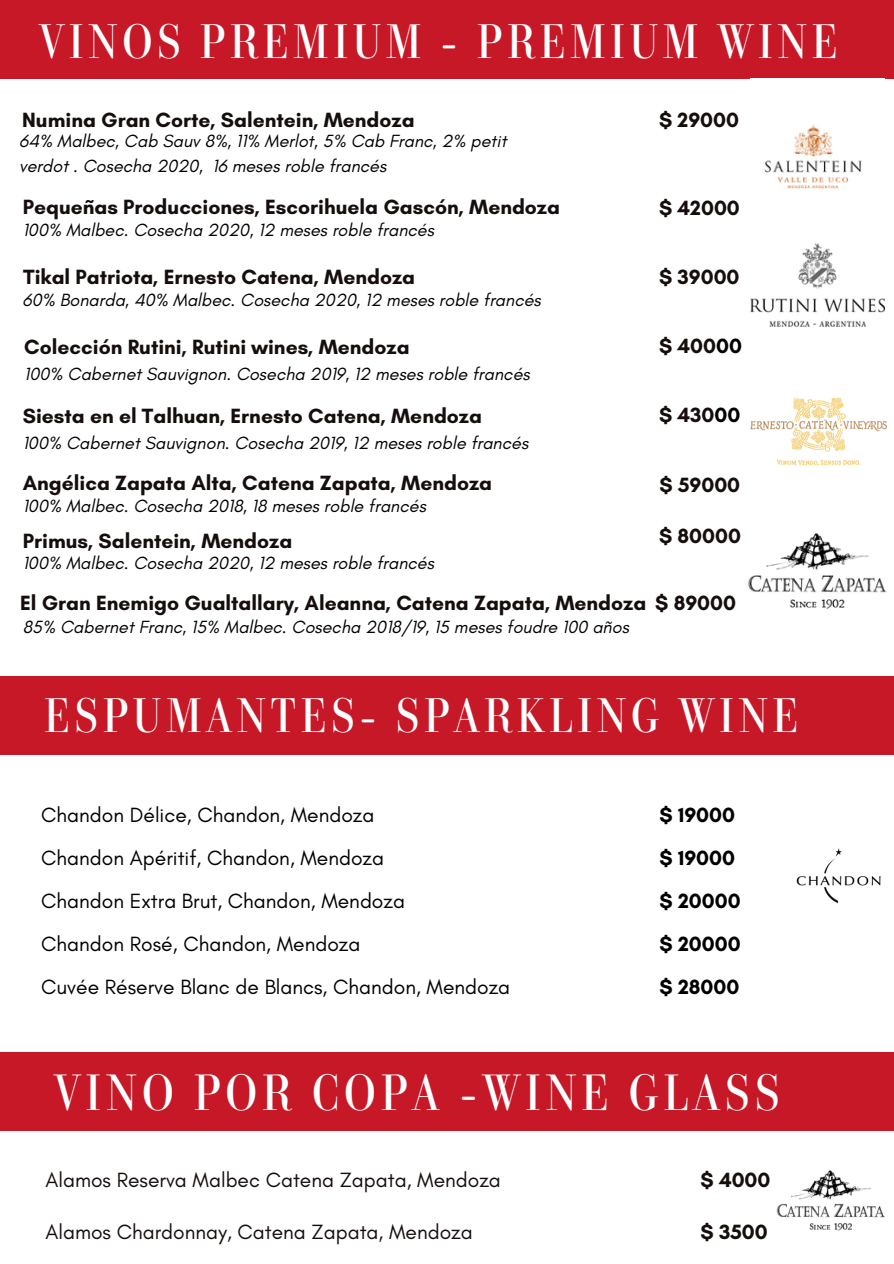
<style>
.page{position:relative;width:894px;height:1264px;background:#fff}
.page>*{position:absolute;margin:0;border:0;box-sizing:border-box;transform-origin:0 0}
.t1{font:49.05px "Parmigiano Headline HL";letter-spacing:.085em;color:#fff}
.t2{font:46.65px "Parmigiano Headline HL";letter-spacing:.085em;color:#fff}
.t3{font:700 21px "Glacial Indifference";color:#150e0c}
.t4{font:21px/42.8px "Glacial Indifference";color:#000}
.t5{font:21px "Glacial Indifference";color:#150e0c}
.t6{font:700 21px/42.8px "Glacial Indifference";color:#000}
.t7{font:italic 18px/24.8px "Glacial Indifference";color:#000}
.s1{color:#000}
</style>
<div class="page">
<div style="left:0;top:1px;width:893px;height:78px;background:#c71827"></div>
<div style="left:0;top:676px;width:893px;height:78px;background:#c71827"></div>
<img style="left:764px;top:124px;width:98px;height:65px">
<div style="left:0;top:1052px;width:893px;height:78px;background:#c71827"></div>
<img style="left:796px;top:848px;width:85px;height:56px">
<img style="left:748px;top:533px;width:139px;height:76px">
<img style="left:776px;top:1170px;width:109px;height:61px">
<img style="left:750px;top:397px;width:136px;height:69px">
<img style="left:750px;top:243px;width:134px;height:83px">
<h1 class="t2" style="left:39px;top:11px;width:800px">VINOS PREMIUM - PREMIUM WINE</h1>
<p class="t3" style="left:22px;top:107px;width:394px">Numina Gran Corte, Salentein, Mendoza</p>
<h2 class="t3" style="left:659px;top:107px;width:82px">$ 29000</h2>
<p class="t7" style="left:19px;top:129px;width:488px">64% Malbec, Cab Sauv 8%, 11% Merlot, 5% Cab Franc, 2% petit verdot . Cosecha 2020, 16 meses roble francés</p>
<p class="t3" style="left:23px;top:194px;width:538px">Pequeñas Producciones, Escorihuela Gascón, Mendoza</p>
<h2 class="t3" style="left:659px;top:194px;width:82px">$ 42000</h2>
<h2 class="t7" style="left:23px;top:217px;width:412px">100% Malbec. Cosecha 2020, 12 meses roble francés</h2>
<p class="t3" style="left:23px;top:264px;width:393px">Tikal Patriota, Ernesto Catena, Mendoza</p>
<h2 class="t7" style="left:23px;top:287px;width:519px">60% Bonarda, 40% Malbec. Cosecha 2020, 12 meses roble francés</h2>
<h2 class="t3" style="left:24px;top:334px;width:386px">Colección Rutini, Rutini wines, Mendoza</h2>
<p class="t7" style="left:24px;top:362px;width:507px">100% Cabernet Sauvignon. Cosecha 2019, 12 meses roble francés</p>
<p class="t3" style="left:23px;top:403px;width:460px">Siesta en el Talhuan, Ernesto Catena, Mendoza</p>
<h1 class="t7" style="left:23px;top:430px;width:507px">100% Cabernet Sauvignon. Cosecha 2019, 12 meses roble francés</h1>
<h2 class="t3" style="left:659px;top:264px;width:82px">$ 39000</h2>
<p class="t3" style="left:659px;top:333px;width:84px">$ 400<span class="s1">00</span></p>
<h3 class="t3" style="left:659px;top:402px;width:83px">$ 430<span class="s1">00</span></h3>
<p class="t3" style="left:23px;top:470px;width:471px">Angélica Zapata Alta, Catena Zapata, Mendoza</p>
<h2 class="t3" style="left:659px;top:472px;width:82px">$ 59000</h2>
<h2 class="t7" style="left:23px;top:493px;width:404px">100% Malbec. Cosecha 2018, 18 meses roble francés</h2>
<h2 class="t3" style="left:23px;top:528px;width:271px">Primus, Salentein, Mendoza</h2>
<p class="t3" style="left:659px;top:523px;width:83px">$ 80000</p>
<p class="t7" style="left:23px;top:550px;width:412px">100% Malbec. Cosecha 2020, 12 meses roble francés</p>
<h2 class="t3" style="left:20px;top:590px;width:717px">El Gran Enemigo Gualtallary, Aleanna, Catena Zapata, Mendoza $ 89000</h2>
<p class="t7" style="left:23px;top:614px;width:607px">85% Cabernet Franc, 15% Malbec. Cosecha 2018/19, 15 meses foudre 100 años</p>
<h2 class="t2" style="left:44px;top:685px;width:756px">ESPUMANTES- SPARKLING WINE</h2>
<p class="t4" style="left:41px;top:793px;width:470px">Chandon Délice, Chandon, Mendoza<br>Chandon Apéritif, Chandon, Mendoza<br>Chandon Extra Brut, Chandon, Mendoza<br>Chandon Rosé, Chandon, Mendoza<br>Cuvée Réserve Blanc de Blancs, Chandon, Mendoza</p>
<h2 class="t6" style="left:659px;top:793px;width:83px">$ 19000 $ 19000 $ 20000 $ 20000 $ 28000</h2>
<h2 class="t1" style="left:54px;top:1061px;width:727px">VINO POR COPA -WINE GLASS</h2>
<h2 class="t5" style="left:45px;top:1166px;width:456px">Alamos Reserva Malbec Catena Zapata, Mendoza</h2>
<h2 class="t5" style="left:45px;top:1218px;width:428px">Alamos Chardonnay, Catena Zapata, Mendoza</h2>
<h2 class="t3" style="left:700px;top:1166px;width:71px">$ 4000</h2>
<h2 class="t3" style="left:700px;top:1218px;width:69px">$ 3500</h2>
</div>
